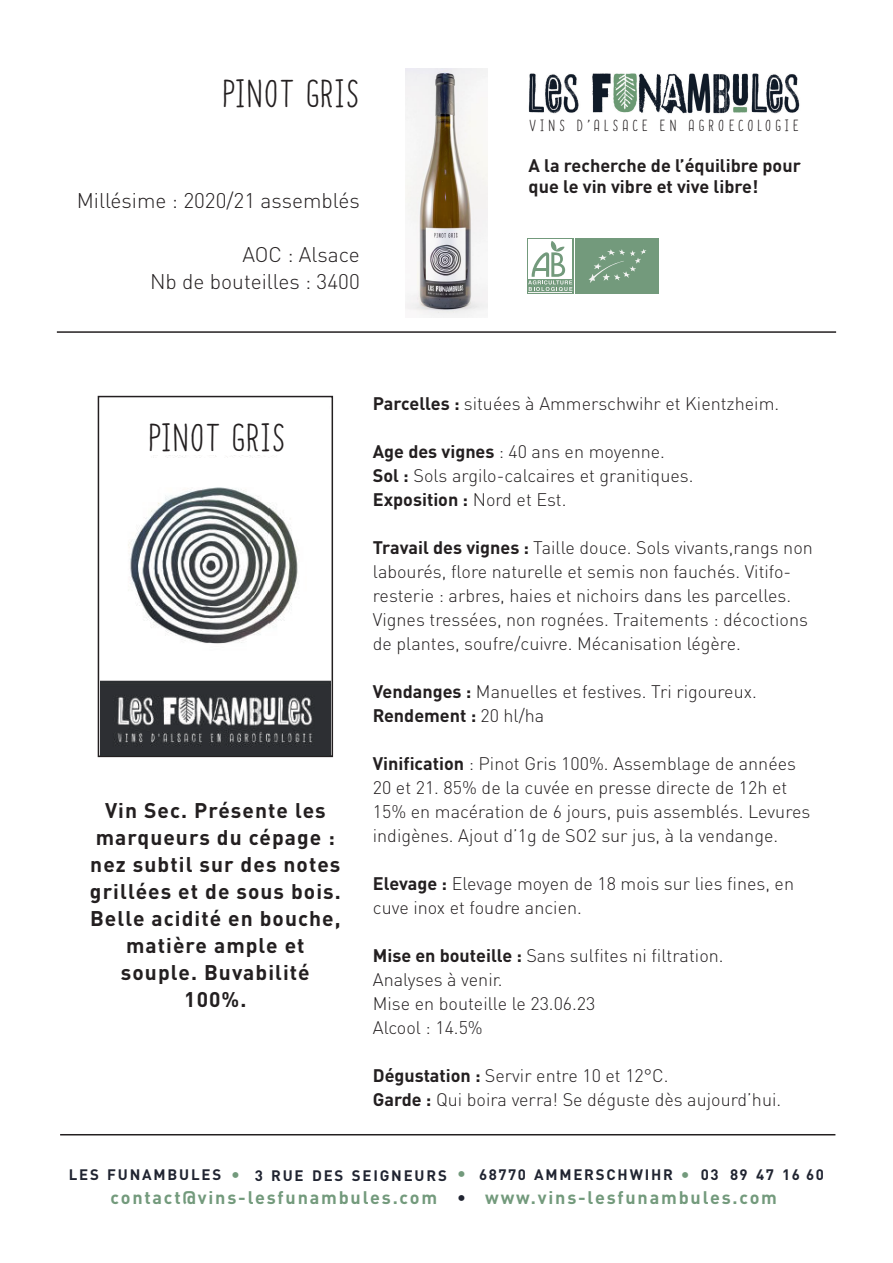
<style>
.page{position:relative;width:893px;height:1263px;background:#fff}
.page>*{position:absolute;margin:0;border:0;box-sizing:border-box;transform-origin:0 0}
.t1{font:36px "Always Together";letter-spacing:.075em;color:#231f20}
.t2{font:700 21px/27px "DIN Pro";letter-spacing:.05em;color:#231f20;text-align:center}
.t3{font:300 21px/27px "DIN Pro";color:#231f20;text-align:right}
.t4{font:300 18px/24px "DIN Pro";color:#231f20}
.t5{font:700 18px "DIN Pro";letter-spacing:.1em;color:#739a7c}
.t6{font:700 18px/21.6px "DIN Pro";color:#231f20}
.t7{font:700 15px "DIN Pro";letter-spacing:.12em;color:#202431}
.t8{font:14.85px "Always Together";letter-spacing:.325em;color:#231f20}
.s1{font-weight:700}
.s2{font-size:18px;color:#739a7c}
.s3{color:#202431}
</style>
<div class="page">
<hr style="left:60px;top:1134px;width:775px;height:1px;background:#231f20">
<div style="left:98px;top:396px;width:235px;height:361px;border:2px solid #231f20"></div>
<div style="left:575px;top:238px;width:84px;height:56px;background:#739a7c"></div>
<svg style="left:588px;top:249px;width:58px;height:34px"></svg>
<div style="left:527px;top:238px;width:46px;height:56px;background:#739a7c"></div>
<hr style="left:528px;top:292px;width:44px;height:1px;background:#f2f3f1">
<div style="left:528px;top:239px;width:44px;height:39px;background:#fff"></div>
<svg style="left:528px;top:241px;width:44px;height:50px"></svg>
<hr style="left:57px;top:331px;width:779px;height:2px;background:#231f20">
<img style="left:406px;top:68px;width:81px;height:249px">
<img style="left:100px;top:406px;width:230px;height:349px">
<img style="left:528px;top:73px;width:272px;height:41px">
<div style="left:145px;top:421px;width:137px;height:34px;background:#fff"></div>
<h1 class="t1" style="left:223px;top:66px;width:137px">PINOT GRIS</h1>
<p class="t3" style="left:77px;top:186px;width:285px">Millésime : 2020/21 assemblés</p>
<p class="t3" style="left:150px;top:240px;width:211px">AOC : Alsace<br>Nb de bouteilles : 3400</p>
<p class="t8" style="left:529px;top:114px;width:271px">VINS D’ALSACE EN AGROECOLOGIE</p>
<p class="t6" style="left:529px;top:152px;width:274px">A la recherche de l’équilibre pour que le vin vibre et vive libre!</p>
<h1 class="t1" style="left:149px;top:410px;width:137px">PINOT GRIS</h1>
<p class="t2" style="left:90px;top:794px;width:252px">Vin Sec. Présente les marqueurs du cépage : nez subtil sur des notes grillées et de sous bois.<br>Belle acidité en bouche, matière ample et souple. Buvabilité<br>100%.</p>
<p class="t4" style="left:373px;top:391px;width:408px"><span class="s1">Parcelles :</span> situées à Ammerschwihr et Kientzheim.</p>
<p class="t4" style="left:373px;top:439px;width:322px"><span class="s1">Age des vignes</span> : 40 ans en moyenne.<br><span class="s1">Sol :</span> Sols argilo-calcaires et granitiques.<br><span class="s1">Exposition :</span> Nord et Est.</p>
<p class="t4" style="left:373px;top:535px;width:441px"><span class="s1">Travail des vignes :</span> Taille douce. Sols vivants,rangs non labourés, flore naturelle et semis non fauchés. Vitifo&shy;resterie : arbres, haies et nichoirs dans les parcelles.<br>Vignes tressées, non rognées. Traitements : décoctions de plantes, soufre/cuivre. Mécanisation légère.</p>
<p class="t4" style="left:373px;top:679px;width:385px"><span class="s1">Vendanges :</span> Manuelles et festives. Tri rigoureux.<br><span class="s1">Rendement :</span> 20 hl/ha</p>
<p class="t4" style="left:373px;top:751px;width:439px"><span class="s1">Vinification</span> : Pinot Gris 100%. Assemblage de années 20 et 21. 85% de la cuvée en presse directe de 12h et 15% en macération de 6 jours, puis assemblés. Levures indigènes. Ajout d’1g de SO2 sur jus, à la vendange.</p>
<p class="t4" style="left:373px;top:871px;width:423px"><span class="s1">Elevage :</span> Elevage moyen de 18 mois sur lies fines, en cuve inox et foudre ancien.</p>
<p class="t4" style="left:373px;top:942px;width:352px"><span class="s1">Mise en bouteille :</span> Sans sulfites ni filtration.<br>Analyses à venir.<br>Mise en bouteille le 23.06.23<br>Alcool : 14.5%</p>
<p class="t4" style="left:373px;top:1062px;width:410px"><span class="s1">Dégustation :</span> Servir entre 10 et 12°C.<br><span class="s1">Garde :</span> Qui boira verra! Se déguste dès aujourd’hui.</p>
<p class="t7" style="left:479px;top:1162px;width:212px">68770 AMMERSCHWIHR <span class="s2">•</span></p>
<p class="t7" style="left:69px;top:1163px;width:399px">LES FUNAMBULES <span class="s2">•</span> 3 RUE DES SEIGNEURS <span class="s2">•</span></p>
<p class="t7" style="left:701px;top:1162px;width:125px">03 89 47 16 60</p>
<p class="t5" style="left:111px;top:1183px;width:668px">contact@vins-lesfunambules.com <span class="s3">•</span> www.vins-lesfunambules.com</p>
</div>
